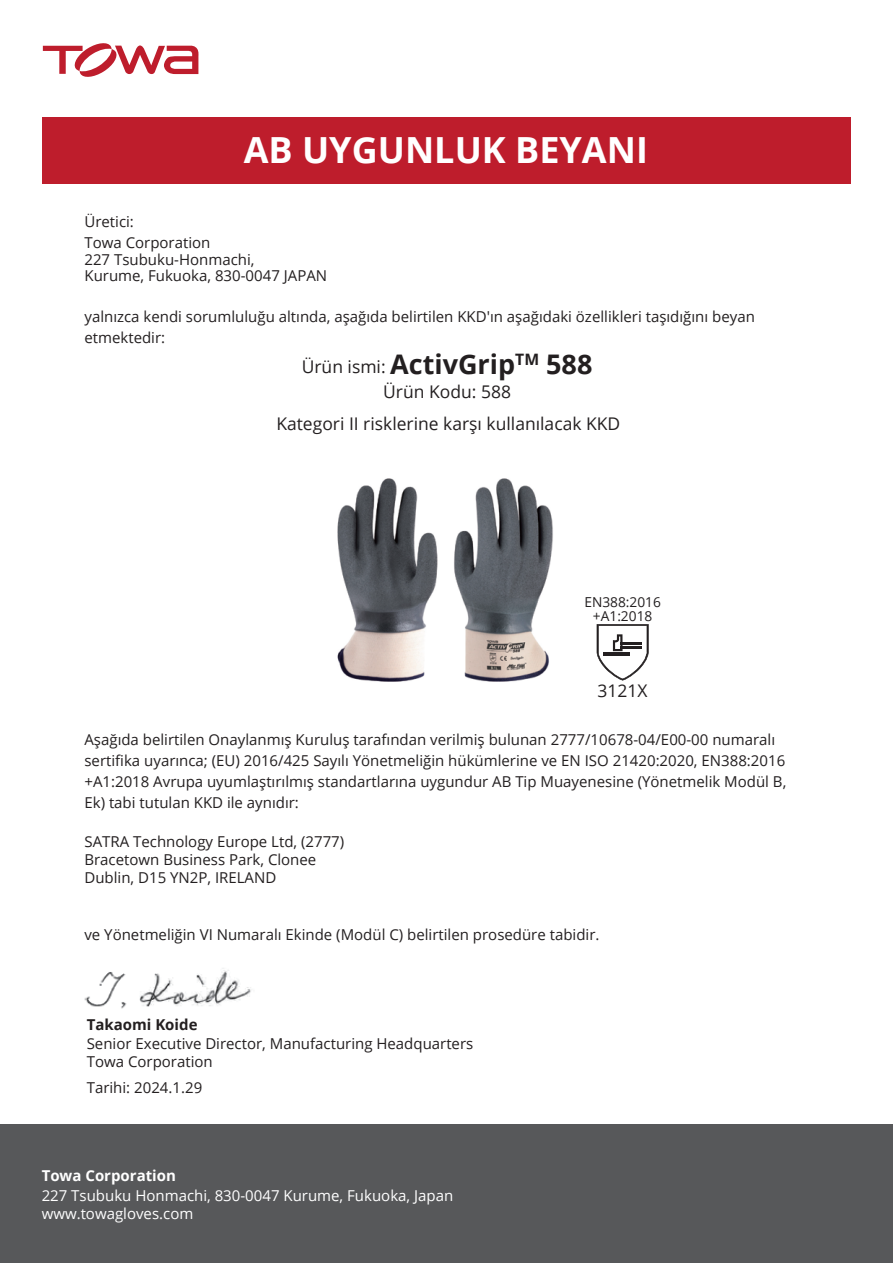
<style>
.page{position:relative;width:893px;height:1263px;background:#fff}
.page>*{position:absolute;margin:0;border:0;box-sizing:border-box;transform-origin:0 0}
.t1{font:700 36px "Open Sans";color:#fff}
.t2{font:700 27px "Open Sans";color:#231f20}
.t3{font:17.55px "Open Sans";color:#231f20}
.t4{font:17.4px "Open Sans";color:#231f20}
.t5{font:15px/21px "Open Sans";color:#231f20}
.t6{font:15px/18px "Open Sans";color:#fff}
.t7{font:700 15px "Open Sans";color:#fff}
.t8{font:700 15px "Open Sans";color:#231f20}
.t9{font:13.65px/13.6px "Open Sans";color:#231f20;text-align:center}
.s1{font-weight:400;font-size:17.55px}
</style>
<div class="page">
<img style="left:84px;top:968px;width:167px;height:41px">
<div style="left:43px;top:117px;width:807px;height:67px;background:#be1d2c"></div>
<svg style="left:43px;top:43px;width:156px;height:34px"></svg>
<div style="left:0;top:1125px;width:893px;height:138px;background:#57585a"></div>
<svg style="left:597px;top:624px;width:52px;height:56px"></svg>
<hr style="left:621px;top:642px;width:21px;height:2px;background:#231f20">
<hr style="left:621px;top:646px;width:21px;height:2px;background:#231f20">
<img style="left:337px;top:478px;width:216px;height:204px">
<h1 class="t1" style="left:244px;top:125px;width:406px">AB UYGUNLUK BEYANI</h1>
<p class="t5" style="left:84px;top:211px;width:127px">Üretici:<br>Towa Corporation</p>
<p class="t5" style="left:84px;top:251px;width:244px;line-height:16.5px">227 Tsubuku-Honmachi,<br>Kurume, Fukuoka, 830-0047 JAPAN</p>
<p class="t5" style="left:84px;top:306px;width:672px">yalnızca kendi sorumluluğu altında, aşağıda belirtilen KKD'ın aşağıdaki özellikleri taşıdığını beyan etmektedir:</p>
<h2 class="t2" style="left:302px;top:345px;width:292px"><span class="s1">Ürün ismi:</span> ActivGrip<sup>TM</sup> 588</h2>
<p class="t3" style="left:383px;top:380px;width:129px">Ürün Kodu: 588</p>
<p class="t3" style="left:276px;top:411px;width:345px">Kategori II risklerine karşı kullanılacak KKD</p>
<p class="t9" style="left:584px;top:595px;width:78px">EN388:2016 +A1:2018</p>
<p class="t4" style="left:597px;top:679px;width:51px">3121X</p>
<p class="t5" style="left:84px;top:728px;width:703px">Aşağıda belirtilen Onaylanmış Kuruluş tarafından verilmiş bulunan 2777/10678-04/E00-00 numaralı sertifika uyarınca; (EU) 2016/425 Sayılı Yönetmeliğin hükümlerine ve EN ISO 21420:2020, EN388:2016 +A1:2018 Avrupa uyumlaştırılmış standartlarına uygundur AB Tip Muayenesine (Yönetmelik Modül B, Ek) tabi tutulan KKD ile aynıdır:</p>
<p class="t5" style="left:84px;top:832px;width:261px;line-height:18px">SATRA Technology Europe Ltd, (2777)<br>Bracetown Business Park, Clonee<br>Dublin, D15 YN2P, IRELAND</p>
<p class="t5" style="left:84px;top:923px;width:516px">ve Yönetmeliğin VI Numaralı Ekinde (Modül C) belirtilen prosedüre tabidir.</p>
<p class="t8" style="left:87px;top:1014px;width:112px">Takaomi Koide</p>
<p class="t5" style="left:87px;top:1034px;width:388px;line-height:18px">Senior Executive Director, Manufacturing Headquarters<br>Towa Corporation</p>
<p class="t5" style="left:87px;top:1076px;width:117px">Tarihi: 2024.1.29</p>
<p class="t7" style="left:42px;top:1165px;width:136px">Towa Corporation</p>
<p class="t6" style="left:42px;top:1186px;width:413px">227 Tsubuku Honmachi, 830-0047 Kurume, Fukuoka, Japan www.towagloves.com</p>
</div>
